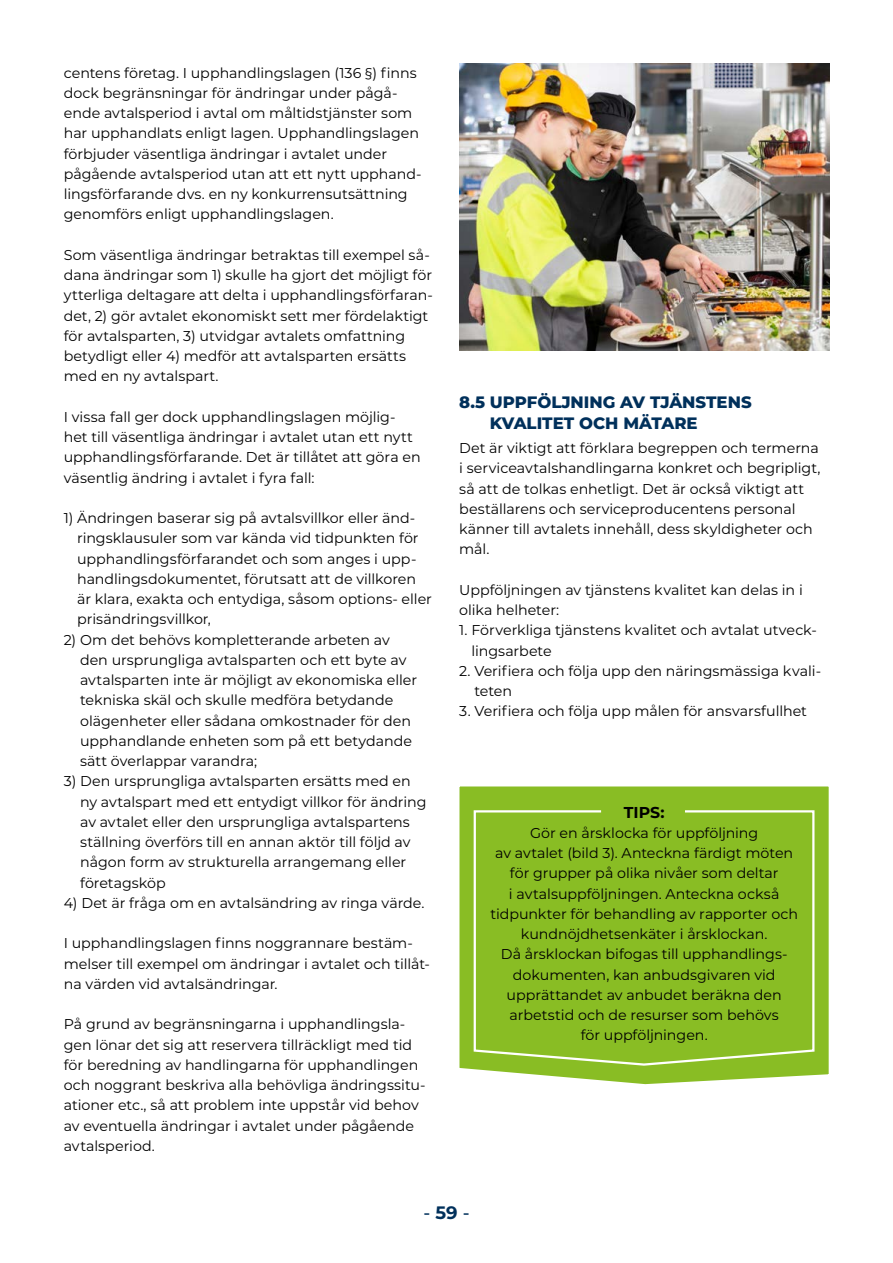
<style>
.page{position:relative;width:893px;height:1263px;background:#fff}
.page>*{position:absolute;margin:0;border:0;box-sizing:border-box;transform-origin:0 0}
.t1{font:500 18px "Montserrat";color:#00305b}
._2_otsikko{font:800 16.5px/20.2px "Montserrat";color:#00305b}
.leipateksti{font:700 15.75px "Montserrat";color:#000}
.leipateksti-2{font:14.25px/20.2px "Montserrat";color:#000}
.s1{font-weight:700}
</style>
<div class="page">
<svg style="left:459px;top:786px;width:370px;height:299px;background:#9ac643"></svg>
<img style="left:459px;top:64px;width:370px;height:287px">
<div style="left:472px;top:809px;width:344px;height:258px;background:#89bd24"></div>
<p class="leipateksti-2" style="left:64px;top:62px;width:359px">centens företag. I upphandlingslagen (136 §) finns dock begränsningar för ändringar under pågå&shy;ende avtalsperiod i avtal om måltidstjänster som har upphandlats enligt lagen. Upphandlingslagen förbjuder väsentliga ändringar i avtalet under pågående avtalsperiod utan att ett nytt upphand&shy;lingsförfarande dvs. en ny konkurrensutsättning genomförs enligt upphandlingslagen.</p>
<p class="leipateksti-2" style="left:64px;top:244px;width:371px">Som väsentliga ändringar betraktas till exempel så&shy;dana ändringar som 1) skulle ha gjort det möjligt för ytterliga deltagare att delta i upphandlingsförfaran&shy;det, 2) gör avtalet ekonomiskt sett mer fördelaktigt för avtalsparten, 3) utvidgar avtalets omfattning betydligt eller 4) medför att avtalsparten ersätts med en ny avtalspart.</p>
<p class="leipateksti-2" style="left:64px;top:406px;width:358px">I vissa fall ger dock upphandlingslagen möjlig&shy;het till väsentliga ändringar i avtalet utan ett nytt upphandlingsförfarande. Det är tillåtet att göra en väsentlig ändring i avtalet i fyra fall:</p>
<p class="leipateksti-2" style="left:77px;top:507px;width:356px;text-indent:-13px">1) Ändringen baserar sig på avtalsvillkor eller änd&shy;ringsklausuler som var kända vid tidpunkten för upphandlingsförfarandet och som anges i upp&shy;handlingsdokumentet, förutsatt att de villkoren är klara, exakta och entydiga, såsom options- eller prisändringsvillkor,</p>
<p class="leipateksti-2" style="left:80px;top:629px;width:339px;text-indent:-16px">2) Om det behövs kompletterande arbeten av den ursprungliga avtalsparten och ett byte av avtalsparten inte är möjligt av ekonomiska eller tekniska skäl och skulle medföra betydande olägenheter eller sådana omkostnader för den upphandlande enheten som på ett betydande sätt överlappar varandra;</p>
<p class="leipateksti-2" style="left:80px;top:771px;width:348px;text-indent:-16px">3) Den ursprungliga avtalsparten ersätts med en ny avtalspart med ett entydigt villkor för ändring av avtalet eller den ursprungliga avtalspartens ställning överförs till en annan aktör till följd av någon form av strukturella arrangemang eller företagsköp</p>
<p class="leipateksti-2" style="left:64px;top:892px;width:362px">4) Det är fråga om en avtalsändring av ringa värde.</p>
<p class="leipateksti-2" style="left:64px;top:933px;width:368px">I upphandlingslagen finns noggrannare bestäm&shy;melser till exempel om ändringar i avtalet och tillåt&shy;na värden vid avtalsändringar.</p>
<p class="leipateksti-2" style="left:64px;top:1014px;width:363px">På grund av begränsningarna i upphandlingsla&shy;gen lönar det sig att reservera tillräckligt med tid för beredning av handlingarna för upphandlingen och noggrant beskriva alla behövliga ändringssitu&shy;ationer etc., så att problem inte uppstår vid behov av eventuella ändringar i avtalet under pågående avtalsperiod.</p>
<p class="_2_otsikko" style="left:490px;top:391px;width:263px;text-indent:-31px">8.5 UPPFÖLJNING AV TJÄNSTENS<br>KVALITET OCH MÄTARE</p>
<p class="leipateksti-2" style="left:459px;top:437px;width:363px">Det är viktigt att förklara begreppen och termerna i serviceavtalshandlingarna konkret och begripligt, så att de tolkas enhetligt. Det är också viktigt att beställarens och serviceproducentens personal känner till avtalets innehåll, dess skyldigheter och mål.</p>
<p class="leipateksti-2" style="left:459px;top:579px;width:345px">Uppföljningen av tjänstens kvalitet kan delas in i olika helheter:</p>
<p class="leipateksti-2" style="left:471px;top:620px;width:347px;text-indent:-12px">1. Förverkliga tjänstens kvalitet och avtalat utveck&shy;lingsarbete</p>
<p class="leipateksti-2" style="left:474px;top:660px;width:348px;text-indent:-15px">2. Verifiera och följa upp den näringsmässiga kvali&shy;teten</p>
<p class="leipateksti-2" style="left:459px;top:701px;width:349px">3. Verifiera och följa upp målen för ansvarsfullhet</p>
<p class="leipateksti" style="left:624px;top:801px;width:42px">TIPS:</p>
<p class="leipateksti-2" style="left:530px;top:822px;width:230px">Gör en årsklocka för uppföljning</p>
<p class="leipateksti-2" style="left:495px;top:842px;width:299px">av avtalet (bild 3). Anteckna färdigt möten</p>
<p class="leipateksti-2" style="left:510px;top:863px;width:270px">för grupper på olika nivåer som deltar</p>
<p class="leipateksti-2" style="left:509px;top:883px;width:272px">i avtalsuppföljningen. Anteckna också</p>
<p class="leipateksti-2" style="left:490px;top:903px;width:309px">tidpunkter för behandling av rapporter och</p>
<p class="leipateksti-2" style="left:521px;top:923px;width:248px">kundnöjdhetsenkäter i årsklockan.</p>
<p class="leipateksti-2" style="left:501px;top:944px;width:288px">Då årsklockan bifogas till upphandlings-</p>
<p class="leipateksti-2" style="left:513px;top:964px;width:264px">dokumenten, kan anbudsgivaren vid</p>
<p class="leipateksti-2" style="left:507px;top:984px;width:277px">upprättandet av anbudet beräkna den</p>
<p class="leipateksti-2" style="left:510px;top:1004px;width:271px">arbetstid och de resurser som behövs</p>
<p class="leipateksti-2" style="left:581px;top:1025px;width:129px">för uppföljningen.</p>
<p class="t1" style="left:423px;top:1200px;width:48px">- <span class="s1">59</span> -</p>
</div>
